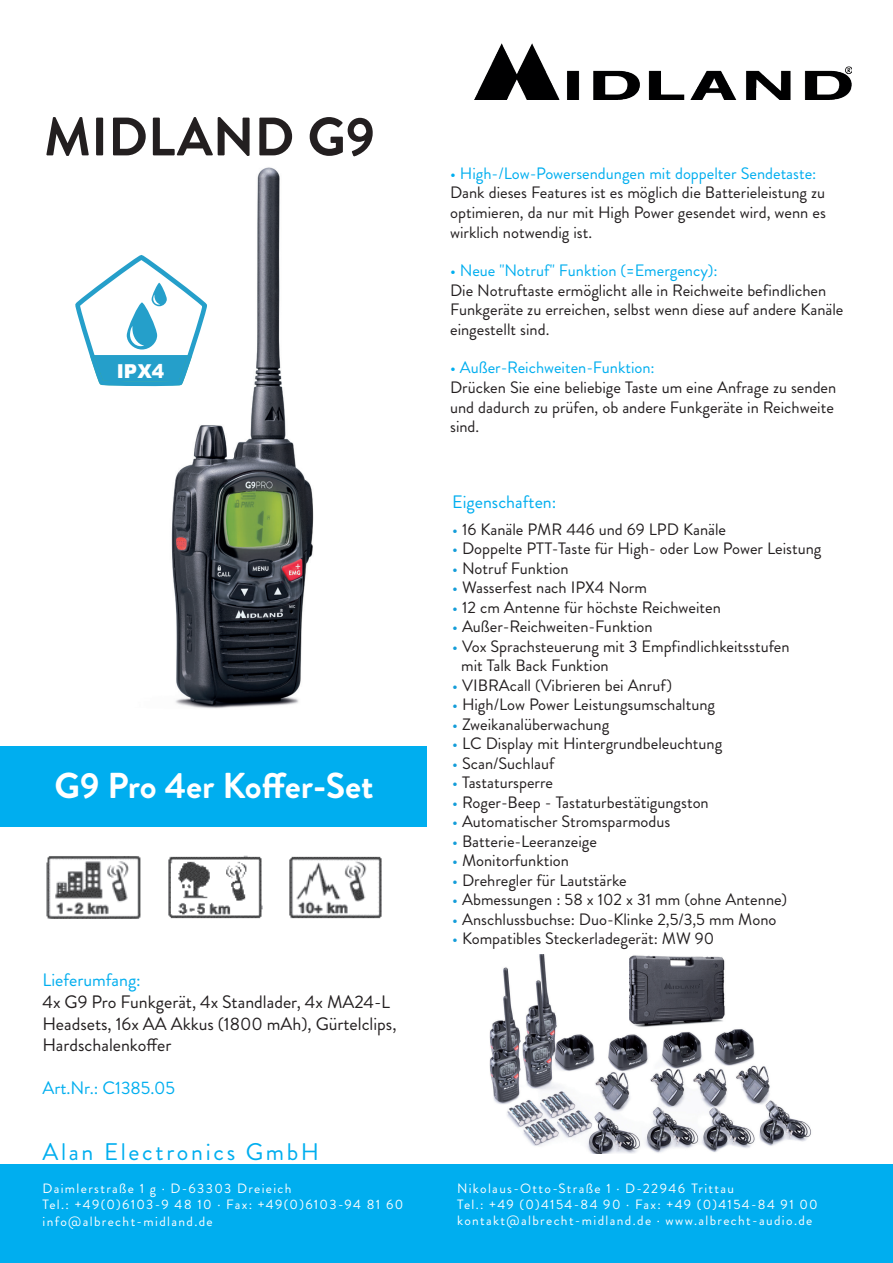
<style>
.page{position:relative;width:893px;height:1263px;background:#fff}
.page>*{position:absolute;margin:0;border:0;box-sizing:border-box;transform-origin:0 0}
.t1{font:700 54px "Brandon Grotesque";color:#231f20}
.t2{font:700 36px "Brandon Grotesque";color:#fff}
.t3{font:24px "Brandon Grotesque";letter-spacing:.11em;color:#00aeef}
.t4{font:900 19.2px "Arial";color:#fff}
.t5{font:18px/21.6px "Brandon Grotesque";color:#231f20}
.t6{font:18px "Brandon Grotesque";color:#00aeef}
.t7{font:16.5px/19.8px "Brandon Grotesque";color:#231f20}
.t8{font:16.5px "Brandon Grotesque";color:#00aeef}
.t9{font:13.5px/16.2px "Brandon Grotesque";letter-spacing:.1em;color:#fff}
.s1{color:#149dd9}
</style>
<div class="page">
<div style="left:0;top:1164px;width:893px;height:99px;background:#00aeef"></div>
<img style="left:474px;top:44px;width:377px;height:56px">
<img style="left:46px;top:856px;width:95px;height:63px">
<img style="left:168px;top:855px;width:95px;height:64px">
<img style="left:289px;top:856px;width:92px;height:63px">
<img style="left:171px;top:167px;width:143px;height:542px">
<div style="left:1px;top:747px;width:426px;height:80px;background:#00aeef"></div>
<img style="left:489px;top:954px;width:322px;height:199px">
<img style="left:629px;top:954px;width:96px;height:76px">
<svg style="left:75px;top:253px;width:136px;height:136px"></svg>
<h1 class="t1" style="left:44px;top:99px;width:332px">MIDLAND G9</h1>
<p class="t4" style="left:117px;top:357px;width:49px">IPX4</p>
<h2 class="t2" style="left:54px;top:760px;width:321px">G9 Pro 4er Koffer-Set</h2>
<p class="t6" style="left:43px;top:968px;width:100px">Lieferumfang:</p>
<p class="t5" style="left:43px;top:991px;width:355px">4x G9 Pro Funkgerät, 4x Standlader, 4x MA24-L<br>Headsets, 16x AA Akkus (1800 mAh), Gürtelclips,<br>Hardschalenkoffer</p>
<p class="t6" style="left:43px;top:1076px;width:134px">Art.Nr.: C1385.05</p>
<p class="t8" style="left:450px;top:161px;width:368px">• High-/Low-Powersendungen mit doppelter Sendetaste:</p>
<p class="t7" style="left:450px;top:183px;width:377px;text-align:justify">Dank dieses Features ist es möglich die Batterieleistung zu optimieren, da nur mit High Power gesendet wird, wenn es wirklich notwendig ist.</p>
<p class="t8" style="left:450px;top:259px;width:269px">• Neue "Notruf" Funktion (=Emergency):</p>
<p class="t7" style="left:450px;top:280px;width:395px">Die Notruftaste ermöglicht alle in Reichweite befindlichen<br>Funkgeräte zu erreichen, selbst wenn diese auf andere Kanäle eingestellt sind.</p>
<p class="t8" style="left:450px;top:356px;width:206px">• Außer-Reichweiten-Funktion:</p>
<p class="t7" style="left:450px;top:377px;width:388px">Drücken Sie eine beliebige Taste um eine Anfrage zu senden und dadurch zu prüfen, ob andere Funkgeräte in Reichweite sind.</p>
<p class="t6" style="left:452px;top:489px;width:106px">Eigenschaften:</p>
<p class="t7" style="left:452px;top:519px;width:275px"><span class="s1">•</span> 16 Kanäle PMR 446 und 69 LPD Kanäle</p>
<p class="t7" style="left:452px;top:539px;width:371px"><span class="s1">•</span> Doppelte PTT-Taste für High- oder Low Power Leistung</p>
<p class="t7" style="left:452px;top:558px;width:118px"><span class="s1">•</span> Notruf Funktion</p>
<p class="t7" style="left:452px;top:578px;width:196px"><span class="s1">•</span> Wasserfest nach IPX4 Norm</p>
<p class="t7" style="left:452px;top:597px;width:270px"><span class="s1">•</span> 12 cm Antenne für höchste Reichweiten</p>
<p class="t7" style="left:452px;top:617px;width:202px"><span class="s1">•</span> Außer-Reichweiten-Funktion</p>
<p class="t7" style="left:461px;top:636px;width:330px;text-indent:-9px"><span class="s1">•</span> Vox Sprachsteuerung mit 3 Empfindlichkeitsstufen mit Talk Back Funktion</p>
<p class="t7" style="left:452px;top:675px;width:222px"><span class="s1">•</span> VIBRAcall (Vibrieren bei Anruf)</p>
<p class="t7" style="left:452px;top:695px;width:264px"><span class="s1">•</span> High/Low Power Leistungsumschaltung</p>
<p class="t7" style="left:452px;top:714px;width:159px"><span class="s1">•</span> Zweikanalüberwachung</p>
<p class="t7" style="left:452px;top:734px;width:272px"><span class="s1">•</span> LC Display mit Hintergrundbeleuchtung</p>
<p class="t7" style="left:452px;top:753px;width:104px"><span class="s1">•</span> Scan/Suchlauf</p>
<p class="t7" style="left:452px;top:773px;width:102px"><span class="s1">•</span> Tastatursperre</p>
<p class="t7" style="left:452px;top:792px;width:258px"><span class="s1">•</span> Roger-Beep - Tastaturbestätigungston</p>
<p class="t7" style="left:452px;top:812px;width:220px"><span class="s1">•</span> Automatischer Stromsparmodus</p>
<p class="t7" style="left:452px;top:831px;width:146px"><span class="s1">•</span> Batterie-Leeranzeige</p>
<p class="t7" style="left:452px;top:851px;width:118px"><span class="s1">•</span> Monitorfunktion</p>
<p class="t7" style="left:452px;top:870px;width:176px"><span class="s1">•</span> Drehregler für Lautstärke</p>
<p class="t7" style="left:452px;top:890px;width:336px"><span class="s1">•</span> Abmessungen : 58 x 102 x 31 mm (ohne Antenne)</p>
<p class="t7" style="left:452px;top:909px;width:326px"><span class="s1">•</span> Anschlussbuchse: Duo-Klinke 2,5/3,5 mm Mono</p>
<p class="t7" style="left:452px;top:929px;width:264px"><span class="s1">•</span> Kompatibles Steckerladegerät: MW 90</p>
<h3 class="t3" style="left:43px;top:1135px;width:278px">Alan Electronics GmbH</h3>
<p class="t9" style="left:43px;top:1180px;width:362px">Daimlerstraße 1 g · D-63303 Dreieich<br>Tel.: +49(0)6103-9 48 10 · Fax: +49(0)6103-94 81 60 info@albrecht-midland.de</p>
<p class="t9" style="left:457px;top:1180px;width:362px">Nikolaus-Otto-Straße 1 · D-22946 Trittau<br>Tel.: +49 (0)4154-84 90 · Fax: +49 (0)4154-84 91 00 kontakt@albrecht-midland.de · www.albrecht-audio.de</p>
</div>
